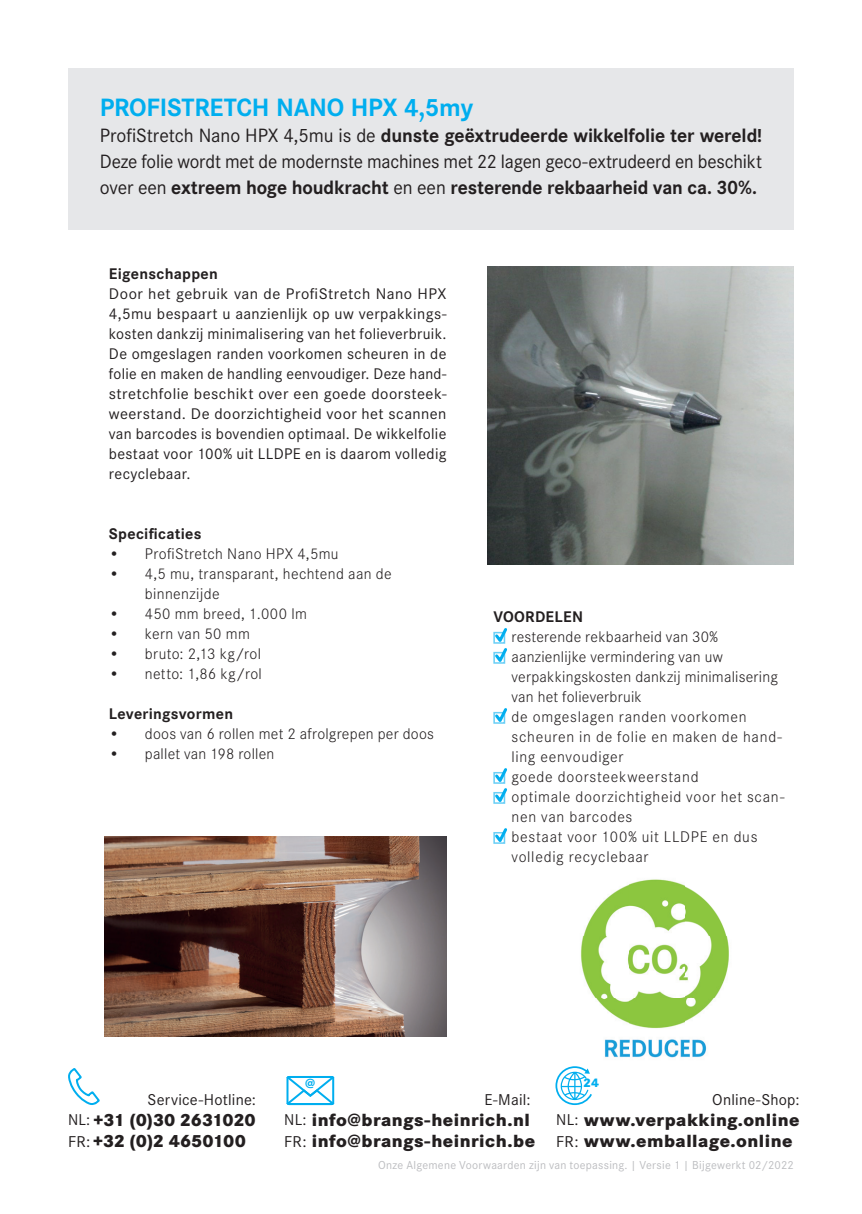
<style>
.page{position:relative;width:862px;height:1214px;background:#fff}
.page>*{position:absolute;margin:0;border:0;box-sizing:border-box;transform-origin:0 0}
.t1{font:700 26px "Corporate S";letter-spacing:-.01em;color:#00aeef}
.t2{font:20px/26px "Corporate S";letter-spacing:-.01em;color:#231f20;text-align:justify}
.t3{font:800 18.4px "Corporate S";letter-spacing:.025em;color:#231f20}
.t4{font:800 18.4px "Corporate S";letter-spacing:-.015em;color:#231f20}
.t5{font:800 18.4px "Corporate S";letter-spacing:-.005em;color:#231f20}
.t6{font:16.2px/22.2px "Corporate S";letter-spacing:.01em;color:#231f20}
.t7{font:300 16px/20px "Corporate S";letter-spacing:.025em;color:#231f20}
.t8{font:16px/20px "Corporate S";letter-spacing:.02em;color:#231f20;text-align:justify}
.t9{font:700 16px "Corporate S";letter-spacing:.02em;color:#231f20}
.t10{font:800 13.8px "Corporate S";color:#00aeef}
.t11{font:800 12.8px "Corporate S";color:#00aeef}
.t12{font:12px "Corporate S";letter-spacing:.02em;color:#bcbdc0}
.s1{font-weight:700}
.s2{font-weight:400;font-size:16.2px}
</style>
<div class="page">
<svg style="left:555px;top:1066px;width:37px;height:38px"></svg>
<svg style="left:286px;top:1076px;width:49px;height:29px"></svg>
<svg style="left:68px;top:1068px;width:32px;height:37px"></svg>
<img style="left:488px;top:266px;width:306px;height:298px">
<div style="left:68px;top:68px;width:726px;height:161px;background:#e6e7e9"></div>
<img style="left:580px;top:879px;width:149px;height:179px">
<img style="left:105px;top:836px;width:341px;height:200px">
<svg style="left:493px;top:628px;width:14px;height:36px"></svg>
<svg style="left:493px;top:708px;width:14px;height:16px"></svg>
<svg style="left:493px;top:768px;width:14px;height:36px"></svg>
<svg style="left:493px;top:828px;width:14px;height:16px"></svg>
<h1 class="t1" style="left:100px;top:92px;width:375px">PROFISTRETCH NANO HPX 4,5my</h1>
<p class="t2" style="left:100px;top:122px;width:664px">ProfiStretch Nano HPX 4,5mu is de <span class="s1">dunste geëxtrudeerde wikkelfolie ter wereld!<br></span>Deze folie wordt met de modernste machines met 22 lagen geco-extrudeerd en beschikt over een <span class="s1">extreem hoge houdkracht</span> en een <span class="s1">resterende rekbaarheid van ca. 30%.</span></p>
<p class="t9" style="left:109px;top:264px;width:110px">Eigenschappen</p>
<p class="t8" style="left:109px;top:283px;width:339px">Door het gebruik van de ProfiStretch Nano HPX 4,5mu bespaart u aanzienlijk op uw verpakkings&shy;kosten dankzij minimalisering van het folieverbruik.<br>De omgeslagen randen voorkomen scheuren in de folie en maken de handling eenvoudiger. Deze hand&shy;stretchfolie beschikt over een goede doorsteek&shy;weerstand. De doorzichtigheid voor het scannen van barcodes is bovendien optimaal. De wikkelfolie bestaat voor 100% uit LLDPE en is daarom volledig recyclebaar.</p>
<p class="t9" style="left:109px;top:524px;width:94px">Specificaties</p>
<p class="t7" style="left:109px;top:543px;width:231px">• ProfiStretch Nano HPX 4,5mu</p>
<p class="t7" style="left:145px;top:563px;width:248px;text-indent:-36px">• 4,5 mu, transparant, hechtend aan de binnenzijde</p>
<p class="t7" style="left:109px;top:603px;width:199px">• 450 mm breed, 1.000 lm</p>
<p class="t7" style="left:109px;top:623px;width:142px">• kern van 50 mm</p>
<p class="t7" style="left:109px;top:643px;width:154px">• bruto: 2,13 kg/rol</p>
<p class="t7" style="left:109px;top:663px;width:155px">• netto: 1,86 kg/rol</p>
<p class="t9" style="left:109px;top:704px;width:126px">Leveringsvormen</p>
<p class="t7" style="left:109px;top:723px;width:326px">• doos van 6 rollen met 2 afrolgrepen per doos</p>
<p class="t7" style="left:109px;top:743px;width:167px">• pallet van 198 rollen</p>
<p class="t9" style="left:493px;top:607px;width:91px">VOORDELEN</p>
<p class="t7" style="left:511px;top:626px;width:274px">resterende rekbaarheid van 30% aanzienlijke vermindering van uw verpakkingskosten dankzij minimalisering van het folieverbruik<br>de omgeslagen randen voorkomen scheuren in de folie en maken de hand&shy;ling eenvoudiger<br>goede doorsteekweerstand<br>optimale doorzichtigheid voor het scan&shy;nen van barcodes<br>bestaat voor 100% uit LLDPE en dus volledig recyclebaar</p>
<p class="t10" style="left:305px;top:1073px;width:12px">@</p>
<p class="t11" style="left:583px;top:1073px;width:17px">24</p>
<p class="t6" style="left:148px;top:1088px;width:110px">Service-Hotline:</p>
<p class="t4" style="left:68px;top:1106px;width:189px"><span class="s2">NL:</span> +31 (0)30 2631020</p>
<p class="t6" style="left:68px;top:1130px;width:24px">FR:</p>
<p class="t6" style="left:712px;top:1088px;width:89px">Online-Shop:</p>
<p class="t3" style="left:584px;top:1106px;width:217px">www.verpakking.online</p>
<p class="t6" style="left:484px;top:1088px;width:48px">E-Mail:</p>
<p class="t3" style="left:312px;top:1106px;width:220px">info@brangs-heinrich.nl</p>
<p class="t6" style="left:284px;top:1108px;width:24px">NL:<br>FR:</p>
<p class="t6" style="left:556px;top:1108px;width:24px">NL:<br>FR:</p>
<p class="t5" style="left:92px;top:1128px;width:155px">+32 (0)2 4650100</p>
<p class="t3" style="left:312px;top:1128px;width:225px">info@brangs-heinrich.be</p>
<p class="t3" style="left:584px;top:1128px;width:210px">www.emballage.online</p>
<p class="t12" style="left:378px;top:1157px;width:417px">Onze Algemene Voorwaarden zijn van toepassing. | Versie 1 | Bijgewerkt 02/2022</p>
</div>
